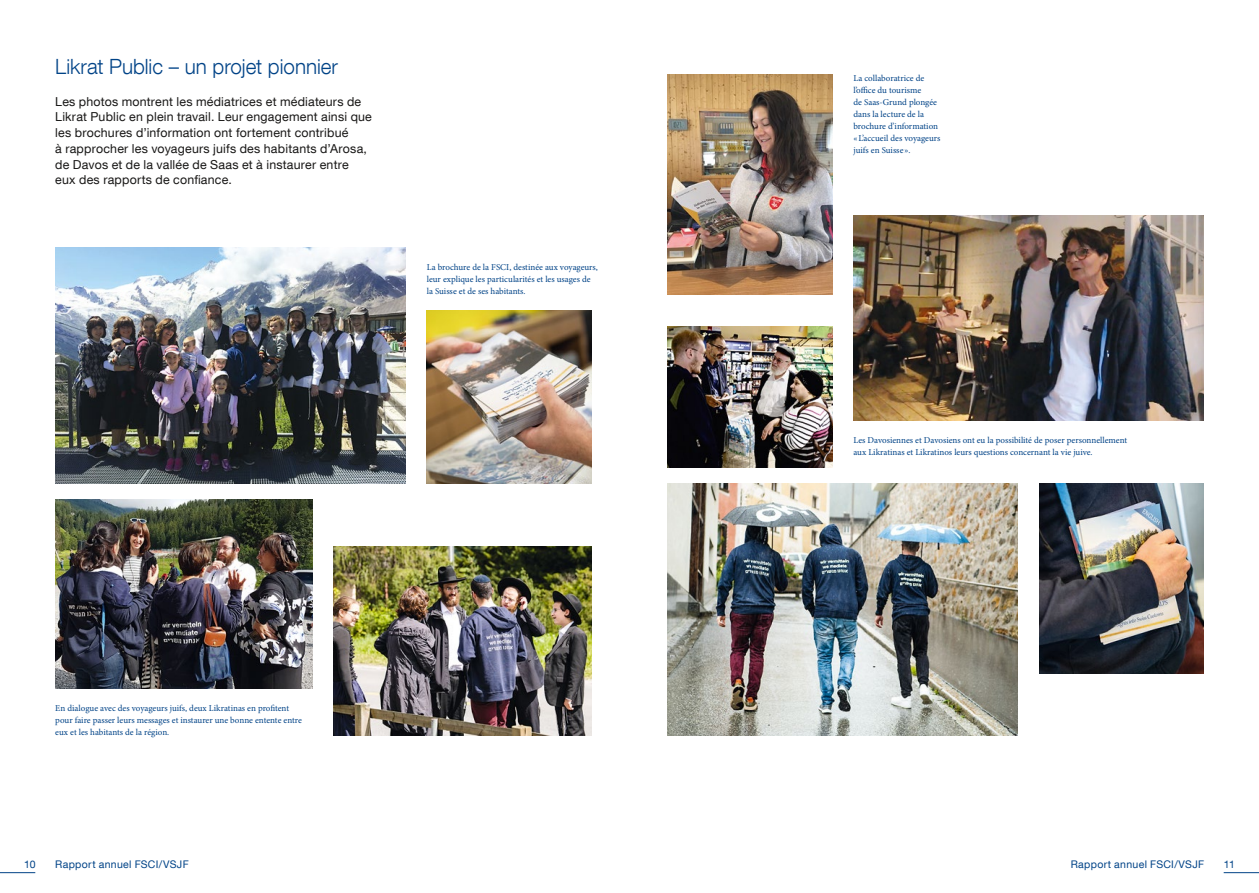
<style>
.page{position:relative;width:1259px;height:893px;background:#fff}
.page>*{position:absolute;margin:0;border:0;box-sizing:border-box;transform-origin:0 0}
.t1{font:300 21px "Helvetica Neue LT Com";color:#004387}
.t2{font:12.3px/15.8px "Helvetica Neue LT Com";letter-spacing:.015em;color:#181716}
.t3{font:10.5px "Helvetica Neue LT Com";letter-spacing:.03em;color:#004387}
.t4{font:9px/12px "Minion Pro";color:#004387}
</style>
<div class="page">
<img style="left:55px;top:499px;width:258px;height:189px">
<img style="left:1039px;top:484px;width:164px;height:189px">
<img style="left:427px;top:310px;width:164px;height:174px">
<img style="left:334px;top:547px;width:257px;height:188px">
<img style="left:668px;top:74px;width:164px;height:220px">
<img style="left:55px;top:247px;width:350px;height:237px">
<img style="left:853px;top:216px;width:350px;height:204px">
<img style="left:668px;top:326px;width:164px;height:142px">
<img style="left:668px;top:484px;width:350px;height:252px">
<hr style="left:1223px;top:872px;width:36px;height:1px;background:#004387">
<hr style="left:0;top:872px;width:35px;height:1px;background:#004387">
<h1 class="t1" style="left:55px;top:54px;width:284px">Likrat Public – un projet pionnier</h1>
<p class="t2" style="left:55px;top:93px;width:318px">Les photos montrent les médiatrices et médiateurs de Likrat Public en plein travail. Leur engagement ainsi que les brochures d’information ont fortement contribué<br>à rapprocher les voyageurs juifs des habitants d’Arosa, de Davos et de la vallée de Saas et à instaurer entre eux des rapports de confiance.</p>
<p class="t4" style="left:427px;top:261px;width:173px">La brochure de la FSCI, destinée aux voyageurs, leur explique les particularités et les usages de la Suisse et de ses habitants.</p>
<p class="t4" style="left:55px;top:702px;width:248px">En dialogue avec des voyageurs juifs, deux Likratinas en profitent pour faire passer leurs messages et instaurer une bonne entente entre eux et les habitants de la région.</p>
<p class="t4" style="left:853px;top:72px;width:88px">La collaboratrice de l’office du tourisme<br>de Saas-Grund plongée dans la lecture de la brochure d’information «L’accueil des voyageurs juifs en Suisse ».</p>
<p class="t4" style="left:853px;top:434px;width:275px">Les Davosiennes et Davosiens ont eu la possibilité de poser personnellement aux Likratinas et Likratinos leurs questions concernant la vie juive.</p>
<p class="t3" style="left:24px;top:858px;width:13px">10</p>
<p class="t3" style="left:55px;top:858px;width:135px">Rapport annuel FSCI/VSJF</p>
<p class="t3" style="left:1070px;top:858px;width:135px">Rapport annuel FSCI/VSJF</p>
<p class="t3" style="left:1224px;top:858px;width:12px">11</p>
</div>
